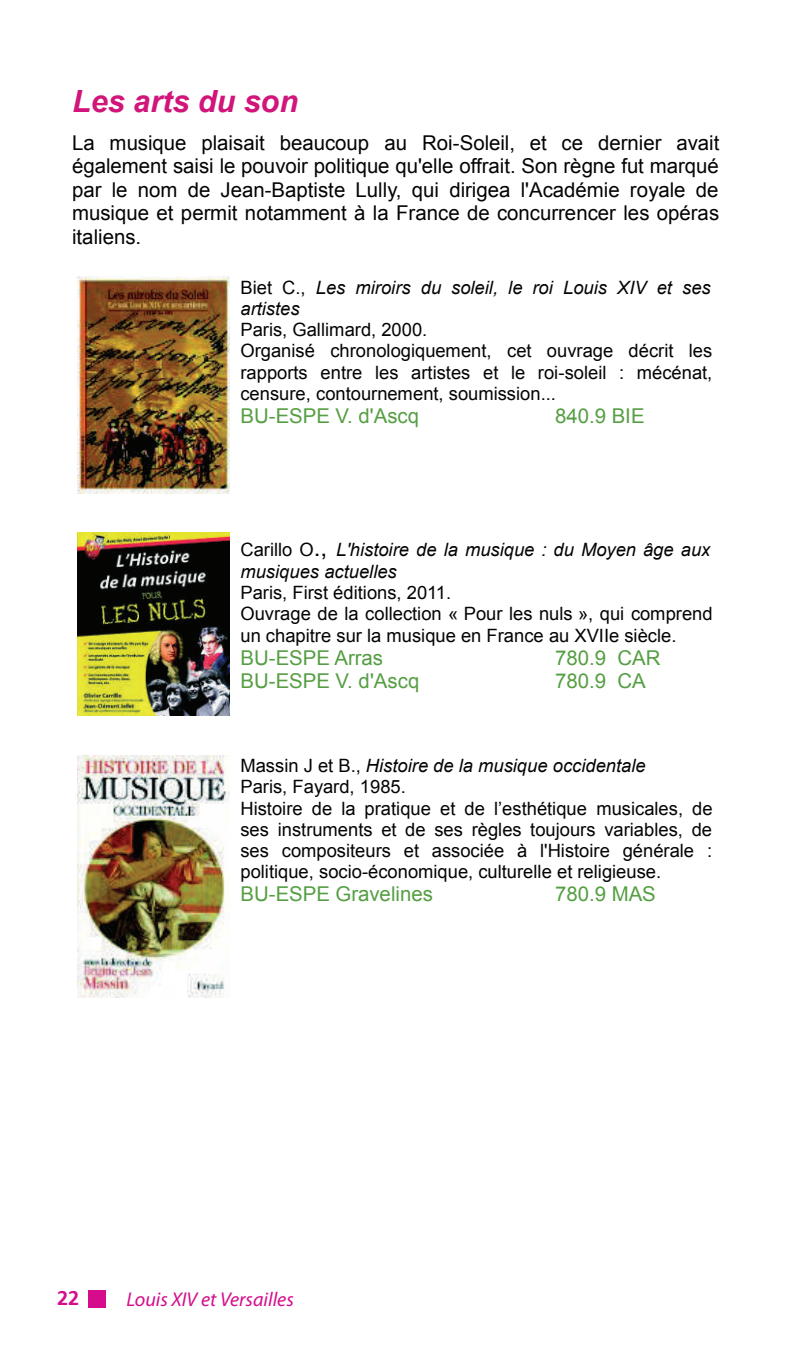
<style>
.page{position:relative;width:794px;height:1361px;background:#fff}
.page>*{position:absolute;margin:0;border:0;box-sizing:border-box;transform-origin:0 0}
.t1{font:italic 700 30.6px "Arial";color:#d1157a}
.t2{font:20.4px/23.4px "Arial";color:#040503;text-align:justify}
.t3{font:20.4px/23.4px "Arial";color:#559e43}
.t4{font:italic 20px "Myriad Pro";color:#d50d8c}
.t5{font:700 20px "Frutiger LT";color:#d50d8c}
.t6{font:18.4px/21px "Arial";color:#040503}
.t7{font:italic 18.4px/21px "Arial";color:#040503}
.s1{font-style:normal}
.s2{font-style:normal;font-size:24.4px}
.s3{font-style:italic}
</style>
<div class="page">
<div style="left:88px;top:1290px;width:17px;height:17px;background:#d50d8c"></div>
<img style="left:77px;top:277px;width:152px;height:216px">
<img style="left:77px;top:533px;width:152px;height:182px">
<img style="left:77px;top:755px;width:152px;height:242px">
<h1 class="t1" style="left:72px;top:89px;width:227px">Les arts du son</h1>
<p class="t2" style="left:72px;top:131px;width:649px">La musique plaisait beaucoup au Roi-Soleil, et ce dernier avait également saisi le pouvoir politique qu'elle offrait. Son règne fut marqué par le nom de Jean-Baptiste Lully, qui dirigea l'Académie royale de musique et permit notamment à la France de concurrencer les opéras italiens.</p>
<p class="t7" style="left:240px;top:279px;width:472px"><span class="s1">Biet C.,</span> Les miroirs du soleil, le roi Louis XIV et ses artistes</p>
<p class="t6" style="left:240px;top:320px;width:473px">Paris, Gallimard, 2000.<br>Organisé chronologiquement, cet ouvrage décrit les rapports entre les artistes et le roi-soleil : mécénat, censure, contournement, soumission...</p>
<p class="t3" style="left:240px;top:404px;width:180px">BU-ESPE V. d'Ascq</p>
<p class="t3" style="left:555px;top:404px;width:91px">840.9 BIE</p>
<p class="t7" style="left:240px;top:540px;width:471px;line-height:22.4px"><span class="s1">Carillo O</span><span class="s2">.,</span> L'histoire de la musique : du Moyen âge aux musiques actuelles</p>
<p class="t6" style="left:240px;top:582px;width:474px">Paris, First éditions, 2011.<br>Ouvrage de la collection « Pour les nuls », qui comprend un chapitre sur la musique en France au XVIIe siècle.</p>
<p class="t3" style="left:240px;top:646px;width:180px">BU-ESPE Arras<br>BU-ESPE V. d'Ascq</p>
<p class="t3" style="left:555px;top:646px;width:107px">780.9 CAR<br>780.9 CA</p>
<p class="t6" style="left:240px;top:755px;width:474px">Massin J et B., <span class="s3">Histoire de la musique occidentale<br></span>Paris, Fayard, 1985.<br>Histoire de la pratique et de l’esthétique musicales, de ses instruments et de ses règles toujours variables, de ses compositeurs et associée à l'Histoire générale : politique, socio-économique, culturelle et religieuse.</p>
<p class="t3" style="left:240px;top:882px;width:194px">BU-ESPE Gravelines</p>
<p class="t3" style="left:555px;top:882px;width:102px">780.9 MAS</p>
<p class="t5" style="left:57px;top:1286px;width:24px">22</p>
<p class="t4" style="left:127px;top:1286px;width:169px">Louis XIV et Versailles</p>
</div>
